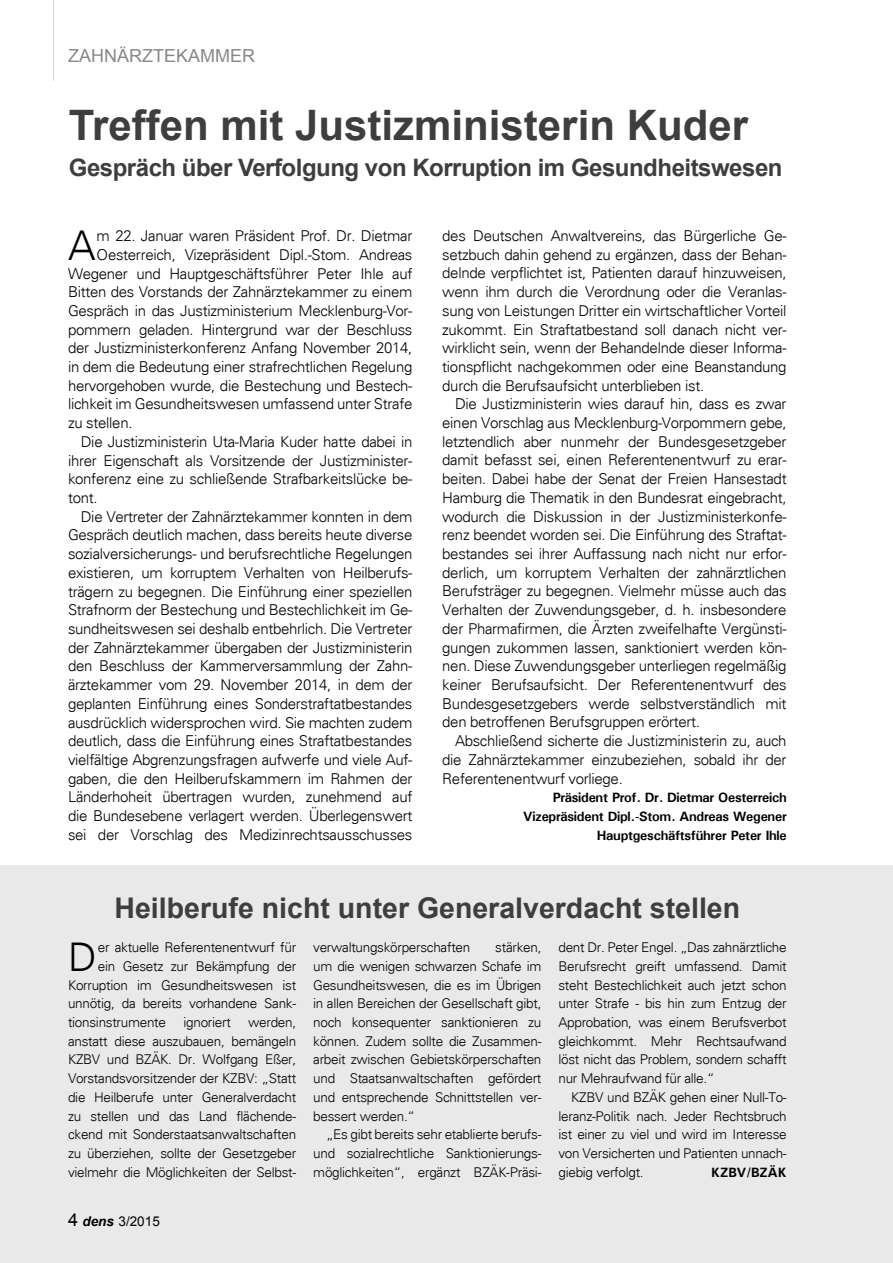
<style>
.page{position:relative;width:893px;height:1263px;background:#fff}
.page>*{position:absolute;margin:0;border:0;box-sizing:border-box;transform-origin:0 0}
.t1{font:700 42px "Arial";color:#3e3d40}
.t2{font:300 41.1px "Univers";color:#000}
.t3{font:300 39.6px "Univers";color:#000}
.t4{font:700 28.5px "Arial";color:#3e3d40}
.t5{font:700 24px "Arial";letter-spacing:-.02em;color:#3e3d40}
.t6{font:18px "Arial";color:#87888a}
.t7{font:300 15px/18.8px "Univers";letter-spacing:-.02em;color:#000;text-align:justify}
.t8{font:300 13.5px/18.8px "Univers";letter-spacing:-.02em;color:#000;text-align:justify}
.t9{font:700 13.5px/18.8px "Univers";letter-spacing:-.02em;color:#000;text-align:right}
.t10{font:13.5px "Arial";color:#000}
.t11{font:700 13.5px "Univers";color:#000}
.s1{font-size:18px}
.s2{font-weight:700;font-style:italic}
</style>
<div class="page">
<hr style="left:53px;top:0;width:1px;height:81px;background:#d1d2d4">
<div style="left:0;top:865px;width:893px;height:398px;background:#e9e9ea"></div>
<p class="t6" style="left:68px;top:44px;width:189px">ZAHNÄRZTEKAMMER</p>
<h1 class="t1" style="left:69px;top:98px;width:681px">Treffen mit Justizministerin Kuder</h1>
<h3 class="t5" style="left:69px;top:152px;width:715px">Gespräch über Verfolgung von Korruption im Gesundheitswesen</h3>
<h2 class="t2" style="left:68px;top:221px;width:29px">A</h2>
<p class="t7" style="left:97px;top:226px;width:317px">m 22. Januar waren Präsident Prof. Dr. Dietmar</p>
<p class="t7" style="left:97px;top:245px;width:317px">Oesterreich, Vizepräsident Dipl.-Stom. Andreas</p>
<p class="t7" style="left:68px;top:264px;width:346px">Wegener und Hauptgeschäftsführer Peter Ihle auf</p>
<p class="t7" style="left:68px;top:283px;width:346px">Bitten des Vorstands der Zahnärztekammer zu einem</p>
<p class="t7" style="left:68px;top:301px;width:346px">Gespräch in das Justizministerium Mecklenburg-Vor-</p>
<p class="t7" style="left:68px;top:320px;width:346px">pommern geladen. Hintergrund war der Beschluss</p>
<p class="t7" style="left:68px;top:339px;width:346px">der Justizministerkonferenz Anfang November 2014,</p>
<p class="t7" style="left:68px;top:357px;width:346px">in dem die Bedeutung einer strafrechtlichen Regelung</p>
<p class="t7" style="left:68px;top:376px;width:346px">hervorgehoben wurde, die Bestechung und Bestech-</p>
<p class="t7" style="left:68px;top:395px;width:346px">lichkeit im Gesundheitswesen umfassend unter Strafe</p>
<p class="t7" style="left:68px;top:413px;width:66px">zu stellen.</p>
<p class="t7" style="left:81px;top:432px;width:333px">Die Justizministerin Uta-Maria Kuder hatte dabei in</p>
<p class="t7" style="left:68px;top:451px;width:346px">ihrer Eigenschaft als Vorsitzende der Justizminister-</p>
<p class="t7" style="left:68px;top:470px;width:346px">konferenz eine zu schließende Strafbarkeitslücke be-</p>
<p class="t7" style="left:68px;top:488px;width:31px">tont.</p>
<p class="t7" style="left:81px;top:507px;width:333px">Die Vertreter der Zahnärztekammer konnten in dem</p>
<p class="t7" style="left:68px;top:526px;width:346px">Gespräch deutlich machen, dass bereits heute diverse</p>
<p class="t7" style="left:68px;top:544px;width:346px">sozialversicherungs- und berufsrechtliche Regelungen</p>
<p class="t7" style="left:68px;top:563px;width:346px">existieren, um korruptem Verhalten von Heilberufs-</p>
<p class="t7" style="left:68px;top:582px;width:346px">trägern zu begegnen. Die Einführung einer speziellen</p>
<p class="t7" style="left:68px;top:600px;width:346px">Strafnorm der Bestechung und Bestechlichkeit im Ge-</p>
<p class="t7" style="left:68px;top:619px;width:346px">sundheitswesen sei deshalb entbehrlich. Die Vertreter</p>
<p class="t7" style="left:68px;top:638px;width:346px">der Zahnärztekammer übergaben der Justizministerin</p>
<p class="t7" style="left:68px;top:657px;width:346px">den Beschluss der Kammerversammlung der Zahn-</p>
<p class="t7" style="left:68px;top:675px;width:346px">ärztekammer vom 29. November 2014, in dem der</p>
<p class="t7" style="left:68px;top:694px;width:346px">geplanten Einführung eines Sonderstraftatbestandes</p>
<p class="t7" style="left:68px;top:713px;width:346px">ausdrücklich widersprochen wird. Sie machten zudem</p>
<p class="t7" style="left:68px;top:731px;width:346px">deutlich, dass die Einführung eines Straftatbestandes</p>
<p class="t7" style="left:68px;top:750px;width:346px">vielfältige Abgrenzungsfragen aufwerfe und viele Auf-</p>
<p class="t7" style="left:68px;top:769px;width:346px">gaben, die den Heilberufskammern im Rahmen der</p>
<p class="t7" style="left:68px;top:788px;width:346px">Länderhoheit übertragen wurden, zunehmend auf</p>
<p class="t7" style="left:68px;top:806px;width:346px">die Bundesebene verlagert werden. Überlegenswert</p>
<p class="t7" style="left:68px;top:825px;width:346px">sei der Vorschlag des Medizinrechtsausschusses</p>
<p class="t7" style="left:442px;top:226px;width:346px">des Deutschen Anwaltvereins, das Bürgerliche Ge&shy;setzbuch dahin gehend zu ergänzen, dass der Behan&shy;delnde verpflichtet ist, Patienten darauf hinzuweisen, wenn ihm durch die Verordnung oder die Veranlas&shy;sung von Leistungen Dritter ein wirtschaftlicher Vorteil zukommt. Ein Straftatbestand soll danach nicht ver&shy;wirklicht sein, wenn der Behandelnde dieser Informa&shy;tionspflicht nachgekommen oder eine Beanstandung durch die Berufsaufsicht unterblieben ist.</p>
<p class="t7" style="left:442px;top:395px;width:346px;text-indent:13px">Die Justizministerin wies darauf hin, dass es zwar einen Vorschlag aus Mecklenburg-Vorpommern gebe, letztendlich aber nunmehr der Bundesgesetzgeber damit befasst sei, einen Referentenentwurf zu erar&shy;beiten. Dabei habe der Senat der Freien Hansestadt Hamburg die Thematik in den Bundesrat eingebracht, wodurch die Diskussion in der Justizministerkonfe&shy;renz beendet worden sei. Die Einführung des Straftat&shy;bestandes sei ihrer Auffassung nach nicht nur erfor&shy;derlich, um korruptem Verhalten der zahnärztlichen Berufsträger zu begegnen. Vielmehr müsse auch das Verhalten der Zuwendungsgeber, d. h. insbesondere der Pharmafirmen, die Ärzten zweifelhafte Vergünsti&shy;gungen zukommen lassen, sanktioniert werden kön&shy;nen. Diese Zuwendungsgeber unterliegen regelmäßig keiner Berufsaufsicht. Der Referentenentwurf des Bundesgesetzgebers werde selbstverständlich mit den betroffenen Berufsgruppen erörtert.</p>
<p class="t7" style="left:442px;top:731px;width:346px;text-indent:13px">Abschließend sicherte die Justizministerin zu, auch die Zahnärztekammer einzubeziehen, sobald ihr der Referentenentwurf vorliege.</p>
<p class="t9" style="left:523px;top:788px;width:265px">Präsident Prof. Dr. Dietmar Oesterreich<br>Vizepräsident Dipl.-Stom. Andreas Wegener<br>Hauptgeschäftsführer Peter Ihle</p>
<h3 class="t4" style="left:115px;top:889px;width:627px">Heilberufe nicht unter Generalverdacht stellen</h3>
<h3 class="t3" style="left:68px;top:933px;width:30px">D</h3>
<p class="t8" style="left:98px;top:938px;width:200px">er aktuelle Referentenentwurf für</p>
<p class="t8" style="left:98px;top:957px;width:200px">ein Gesetz zur Bekämpfung der</p>
<p class="t8" style="left:68px;top:975px;width:230px">Korruption im Gesundheitswesen ist</p>
<p class="t8" style="left:68px;top:994px;width:230px">unnötig, da bereits vorhandene Sank-</p>
<p class="t8" style="left:68px;top:1013px;width:99px">tionsinstrumente</p>
<p class="t8" style="left:183px;top:1013px;width:49px">ignoriert</p>
<p class="t8" style="left:68px;top:1013px;width:230px;text-indent:180px">werden, anstatt diese auszubauen, bemängeln KZBV und BZÄK. Dr. Wolfgang Eßer, Vorstandsvorsitzender der KZBV: „Statt die Heilberufe unter Generalverdacht zu stellen und das Land flächende&shy;ckend mit Sonderstaatsanwaltschaften zu überziehen, sollte der Gesetzgeber vielmehr die Möglichkeiten der Selbst-</p>
<p class="t10" style="left:68px;top:1212px;width:93px"><span class="s1">4</span> <span class="s2">dens</span> 3/2015</p>
<p class="t8" style="left:313px;top:938px;width:159px">verwaltungskörperschaften</p>
<p class="t8" style="left:313px;top:938px;width:230px;text-indent:182px">stärken, um die wenigen schwarzen Schafe im Gesundheitswesen, die es im Übrigen in allen Bereichen der Gesellschaft gibt, noch konsequenter sanktionieren zu können. Zudem sollte die Zusammen&shy;arbeit zwischen Gebietskörperschaften und Staatsanwaltschaften gefördert und entsprechende Schnittstellen ver&shy;bessert werden.“</p>
<p class="t8" style="left:313px;top:1125px;width:230px;text-indent:13px">„Es gibt bereits sehr etablierte berufs&shy;und sozialrechtliche Sanktionierungs&shy;möglichkeiten“, ergänzt BZÄK-Präsi-</p>
<p class="t8" style="left:558px;top:938px;width:230px">dent Dr. Peter Engel. „Das zahnärztliche Berufsrecht greift umfassend. Damit steht Bestechlichkeit auch jetzt schon unter Strafe - bis hin zum Entzug der Approbation, was einem Berufsverbot gleichkommt. Mehr Rechtsaufwand löst nicht das Problem, sondern schafft nur Mehraufwand für alle.“</p>
<p class="t8" style="left:558px;top:1088px;width:230px;text-indent:13px">KZBV und BZÄK gehen einer Null-To&shy;leranz-Politik nach. Jeder Rechtsbruch ist einer zu viel und wird im Interesse von Versicherten und Patienten unnach&shy;giebig verfolgt.</p>
<p class="t11" style="left:711px;top:1164px;width:77px">KZBV/BZÄK</p>
</div>
